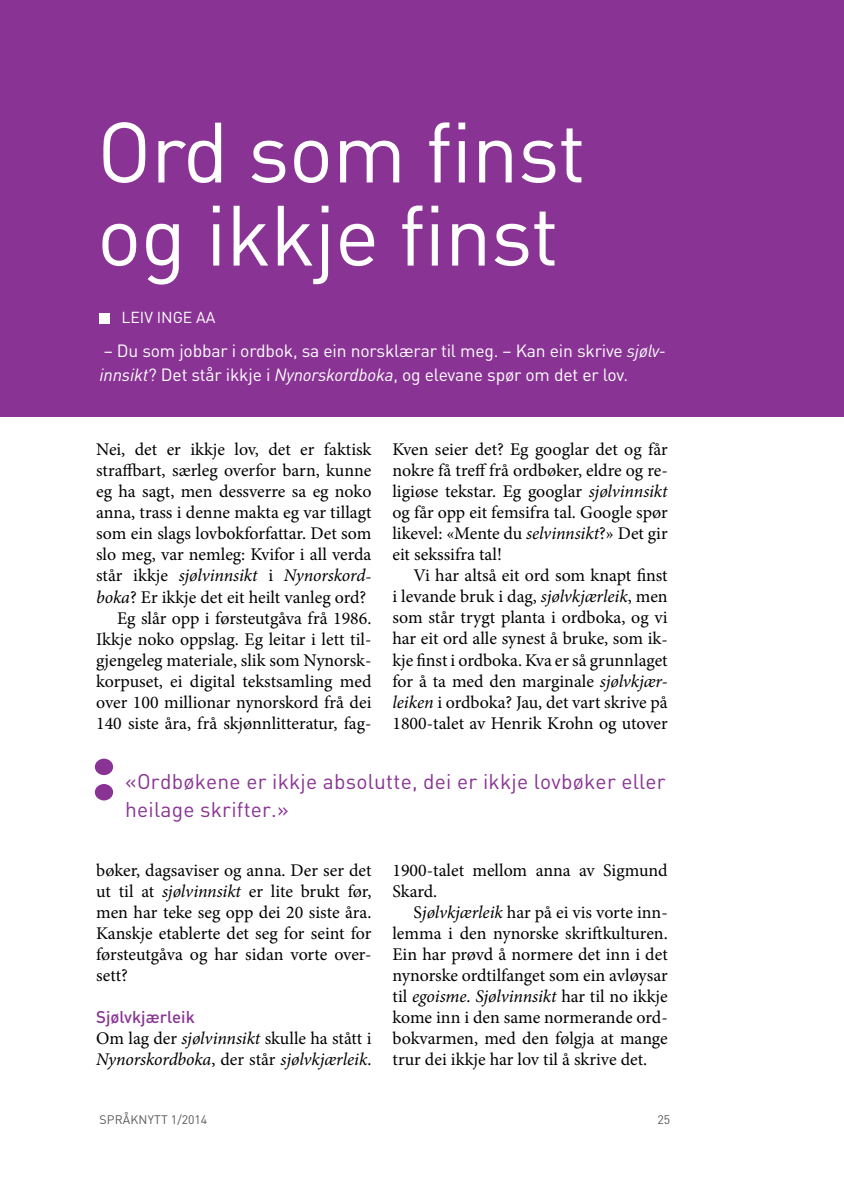
<style>
.page{position:relative;width:844px;height:1191px;background:#fff}
.page>*{position:absolute;margin:0;border:0;box-sizing:border-box;transform-origin:0 0}
.t1{font:84px/83.1px "DINOT";letter-spacing:-.01em;color:#fff}
.t2{font:21px/28px "DINOT";letter-spacing:.01em;color:#893494}
.t3{font:17.85px/21px "Minion Pro";color:#000;text-align:justify}
.t4{font:italic 17.85px/21px "Minion Pro";letter-spacing:-.005em;color:#000}
.t5{font:17.5px/24.5px "DINOT";letter-spacing:-.01em;color:#fff}
.t6{font:500 16.8px "DINOT";color:#893494}
.t7{font:15.75px "DINOT";color:#fff}
.t8{font:12.25px "DINOT";color:#58595b}
.s1{font-style:italic}
.s2{font-style:normal}
</style>
<div class="page">
<div style="left:1px;top:0;width:842px;height:417px;background:#893494"></div>
<div style="left:99px;top:313px;width:11px;height:10px;background:#fff"></div>
<div style="left:95px;top:758px;width:18px;height:17px;background:#893494;border-radius:50%"></div>
<div style="left:95px;top:784px;width:18px;height:16px;background:#893494;border-radius:50%"></div>
<h1 class="t1" style="left:97px;top:109px;width:490px">Ord som finst og ikkje finst</h1>
<p class="t7" style="left:121px;top:308px;width:45px">LEI V INGE</p>
<p class="t7" style="left:196px;top:308px;width:11px">AA</p>
<p class="t5" style="left:99px;top:338px;width:568px">– Du som jobbar i ordbok, sa ein norsklærar til meg. – Kan ein skrive <span class="s1">sjølv&shy;innsikt</span>? D et står ikkje i <span class="s1">Nynorskordboka</span>, og elevane spør om det er lov.</p>
<p class="t3" style="left:96px;top:439px;width:277px;text-align:right">Nei, det er ikkje lov, det er faktisk straffbart, særleg overfor barn, kunne eg ha sagt, men dessverre sa eg noko anna, trass i denne makta eg var tillagt som ein slags lovbokforfattar. Det som slo meg, var nemleg: Kvifor i all verda står ikkje <span class="s1">sjølvinnsikt</span> i <span class="s1">Nynorskord&shy;boka</span>? Er ikkje det eit heilt vanleg ord?<br>Eg slår opp i førsteutgåva frå 1986.<br>Ikkje noko oppslag. Eg leitar i lett til&shy;gjengeleg materiale, slik som Nynorsk&shy;korpuset, ei digital tekstsamling med over 100 millionar nynorskord frå dei 140 siste åra, frå skjønnlitteratur, fag-</p>
<p class="t3" style="left:392px;top:439px;width:277px">Kven seier det? Eg googlar det og får nokre få treff frå ordbøker, eldre og re&shy;ligiøse tekstar. Eg googlar <span class="s1">sjølvinnsikt </span>og får opp eit femsifra tal. Google spør likevel: «Mente du <span class="s1">selvinnsikt</span>?» Det gir eit sekssifra tal!</p>
<p class="t3" style="left:392px;top:565px;width:277px;text-indent:21px">Vi har altså eit ord som knapt finst i levande bruk i dag, <span class="s1">sjølvkjærleik</span>, men som står trygt planta i ordboka, og vi har eit ord alle synest å bruke, som ik&shy;kje finst i ordboka. Kva er så grunnlaget for å ta med den marginale <span class="s1">sjølvkjær&shy;leiken</span> i ordboka? Jau, det vart skrive på 1800-talet av Henrik Krohn og utover</p>
<p class="t2" style="left:125px;top:767px;width:542px">«Ordbøkene er ikkje absolutte, dei er ikkje lovbøker eller heilage skrifter.»</p>
<p class="t3" style="left:96px;top:859px;width:277px">bøker, dagsaviser og anna. Der ser det ut til at <span class="s1">sjølvinnsikt</span> er lite brukt før, men har teke seg opp dei 20 siste åra.<br>Kanskje etablerte det seg for seint for førsteutgåva og har sidan vorte over&shy;sett?</p>
<p class="t6" style="left:96px;top:1005px;width:100px">Sjølvkjærleik</p>
<p class="t4" style="left:96px;top:1027px;width:277px"><span class="s2">Om lag der</span> sjølvinnsikt <span class="s2">skulle ha stått i<br></span>Nynorskordboka<span class="s2">, der står</span> sjølvkjærleik<span class="s2">.</span></p>
<p class="t3" style="left:392px;top:859px;width:277px">1900-talet mellom anna av Sigmund<br>Skard.</p>
<p class="t3" style="left:392px;top:901px;width:277px;text-indent:21px">S<span class="s1">jølvkjærleik</span> har på ei vis vorte inn&shy;lemma i den nynorske skriftkulturen.<br>Ein har prøvd å normere det inn i det nynorske ordtilfanget som ein avløysar til <span class="s1">egoisme</span>. <span class="s1">Sjølvinnsikt</span> har til no ikkje kome inn i den same normerande ord&shy;bokvarmen, med den følgja at mange trur dei ikkje har lov til å skrive det.</p>
<p class="t8" style="left:100px;top:1111px;width:16px">SPRÅKNYTT</p>
<p class="t8" style="left:171px;top:1111px;width:38px">1/2014</p>
<p class="t8" style="left:657px;top:1111px;width:14px">25</p>
</div>
